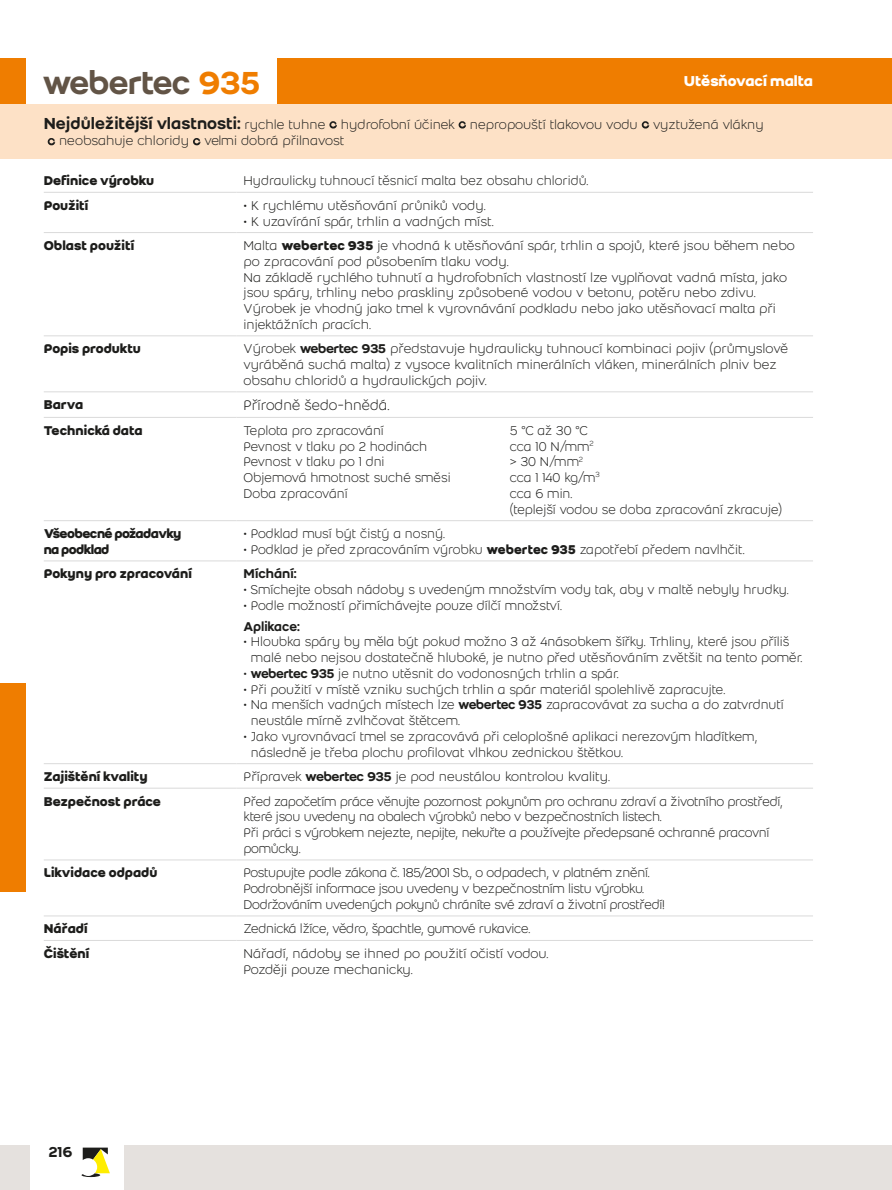
<style>
.page{position:relative;width:892px;height:1190px;background:#fff}
.page>*{position:absolute;margin:0;border:0;box-sizing:border-box;transform-origin:0 0}
.t1{font:35px "Weber Name";letter-spacing:.005em;color:#625446}
.t2{font:700 15.75px "Weber";color:#fff}
.t3{font:500 15.75px "Weber";color:#1d1d1b}
.t4{font:300 15.4px "Weber";color:#1d1d1b}
.t5{font:300 14px/15.8px "Weber";color:#1d1d1b}
.t6{font:300 14px/15.8px "Weber";letter-spacing:-.02em;color:#1d1d1b}
.t7{font:700 14px "Weber";color:#1d1d1b}
.t8{font:700 14px/15.8px "Weber";letter-spacing:-.04em;color:#1d1d1b}
.t9{font:500 14px "Weber";color:#1d1d1b}
.s1{color:#ef7d00}
.s2{font-weight:500;font-size:17.5px}
.s3{font-weight:700}
.s4{font-family:"Weber Name";font-weight:400}
</style>
<div class="page">
<svg style="left:82px;top:1147px;width:28px;height:30px"></svg>
<div style="left:125px;top:1145px;width:767px;height:45px;background:#e5e1de"></div>
<div style="left:0;top:1145px;width:29px;height:45px;background:#e5e1de"></div>
<div style="left:277px;top:59px;width:615px;height:45px;background:#ef7d00"></div>
<div style="left:0;top:104px;width:892px;height:54px;background:#fde1c6"></div>
<hr style="left:44px;top:192px;width:192px;height:1px;background:#dadada">
<hr style="left:236px;top:192px;width:577px;height:1px;background:#dadada">
<hr style="left:44px;top:232px;width:192px;height:1px;background:#dadada">
<hr style="left:236px;top:232px;width:577px;height:1px;background:#dadada">
<hr style="left:44px;top:335px;width:192px;height:1px;background:#dadada">
<hr style="left:236px;top:335px;width:577px;height:1px;background:#dadada">
<hr style="left:44px;top:391px;width:192px;height:1px;background:#dadada">
<hr style="left:236px;top:391px;width:577px;height:1px;background:#dadada">
<hr style="left:44px;top:417px;width:192px;height:1px;background:#dadada">
<hr style="left:236px;top:417px;width:577px;height:1px;background:#dadada">
<hr style="left:44px;top:520px;width:192px;height:1px;background:#dadada">
<hr style="left:236px;top:520px;width:577px;height:1px;background:#dadada">
<hr style="left:44px;top:560px;width:192px;height:1px;background:#dadada">
<hr style="left:236px;top:560px;width:577px;height:1px;background:#dadada">
<hr style="left:44px;top:763px;width:192px;height:1px;background:#dadada">
<hr style="left:236px;top:763px;width:577px;height:1px;background:#dadada">
<hr style="left:44px;top:788px;width:192px;height:1px;background:#dadada">
<hr style="left:236px;top:788px;width:577px;height:1px;background:#dadada">
<hr style="left:44px;top:859px;width:192px;height:1px;background:#dadada">
<hr style="left:236px;top:859px;width:577px;height:1px;background:#dadada">
<hr style="left:44px;top:915px;width:192px;height:1px;background:#dadada">
<hr style="left:236px;top:915px;width:577px;height:1px;background:#dadada">
<hr style="left:44px;top:940px;width:192px;height:1px;background:#dadada">
<hr style="left:236px;top:940px;width:577px;height:1px;background:#dadada">
<div style="left:0;top:59px;width:26px;height:45px;background:#ef7d00"></div>
<svg style="left:329px;top:121px;width:8px;height:8px"></svg>
<svg style="left:458px;top:121px;width:8px;height:8px"></svg>
<svg style="left:641px;top:121px;width:8px;height:8px"></svg>
<svg style="left:48px;top:138px;width:7px;height:7px"></svg>
<svg style="left:193px;top:138px;width:7px;height:7px"></svg>
<div style="left:0;top:684px;width:26px;height:208px;background:#ef7d00"></div>
<h1 class="t1" style="left:43px;top:62px;width:219px">webertec <span class="s1">935</span></h1>
<p class="t2" style="left:684px;top:71px;width:131px">Utěsňovací malta</p>
<p class="t5" style="left:59px;top:116px;width:706px;line-height:16.8px;text-indent:-15px"><span class="s2">Nejdůležitější vlastnosti:</span> rychle tuhne hydrofobní účinek nepropouští tlakovou vodu vyztužená vlákny neobsahuje chloridy velmi dobrá přilnavost</p>
<p class="t7" style="left:44px;top:172px;width:112px">Definice výrobku</p>
<p class="t5" style="left:243px;top:173px;width:346px">Hydraulicky tuhnoucí těsnicí malta bez obsahu chloridů.</p>
<p class="t7" style="left:44px;top:197px;width:46px">Použití</p>
<p class="t5" style="left:243px;top:198px;width:243px">• K rychlému utěsňování průniků vody.</p>
<p class="t5" style="left:243px;top:213px;width:251px">• K uzavírání spár, trhlin a vadných míst.</p>
<p class="t7" style="left:44px;top:237px;width:92px">Oblast použití</p>
<p class="t5" style="left:243px;top:238px;width:553px">Malta <span class="s3">webertec 935</span> je vhodná k utěsňování spár, trhlin a spojů, které jsou během nebo po zpracování pod působením tlaku vody.<br>Na základě rychlého tuhnutí a hydrofobních vlastností lze vyplňovat vadná místa, jako jsou spáry, trhliny nebo praskliny způsobené vodou v betonu, potěru nebo zdivu.<br>Výrobek je vhodný jako tmel k vyrovnávání podkladu nebo jako utěsňovací malta při injektážních pracích.</p>
<p class="t7" style="left:44px;top:340px;width:99px">Popis produktu</p>
<p class="t5" style="left:243px;top:341px;width:546px">Výrobek <span class="s4">webertec 935</span> představuje hydraulicky tuhnoucí kombinaci pojiv (průmyslově vyráběná suchá malta) z vysoce kvalitních minerálních vláken, minerálních plniv bez obsahu chloridů a hydraulických pojiv.</p>
<p class="t7" style="left:44px;top:396px;width:41px">Barva</p>
<p class="t4" style="left:243px;top:397px;width:147px">Přírodně šedo-hnědá.</p>
<p class="t7" style="left:44px;top:422px;width:100px">Technická data</p>
<p class="t5" style="left:243px;top:423px;width:142px">Teplota pro zpracování</p>
<p class="t5" style="left:510px;top:423px;width:80px">5 °C až 30 °C</p>
<p class="t5" style="left:243px;top:438px;width:185px">Pevnost v tlaku po 2 hodinách</p>
<p class="t5" style="left:510px;top:438px;width:86px">cca 10 N/mm<sup>2</sup></p>
<p class="t5" style="left:243px;top:454px;width:142px">Pevnost v tlaku po 1 dni</p>
<p class="t5" style="left:510px;top:454px;width:75px">&gt; 30 N/mm<sup>2</sup></p>
<p class="t5" style="left:243px;top:470px;width:208px">Objemová hmotnost suché směsi</p>
<p class="t5" style="left:510px;top:470px;width:91px">cca 1 140 kg/m<sup>3</sup></p>
<p class="t5" style="left:244px;top:486px;width:106px">Doba zpracování</p>
<p class="t5" style="left:510px;top:486px;width:274px">cca 6 min.<br>(teplejší vodou se doba zpracování zkracuje)</p>
<p class="t8" style="left:44px;top:525px;width:139px">Všeobecné požadavky na podklad</p>
<p class="t5" style="left:243px;top:526px;width:203px">• Podklad musí být čistý a nosný.</p>
<p class="t5" style="left:243px;top:542px;width:502px">• Podklad je před zpracováním výrobku <span class="s3">webertec 935</span> zapotřebí předem navlhčit.</p>
<p class="t7" style="left:44px;top:565px;width:150px">Pokyny pro zpracování</p>
<p class="t9" style="left:243px;top:566px;width:54px">Míchání:</p>
<p class="t5" style="left:243px;top:582px;width:546px">• Smíchejte obsah nádoby s uvedeným množstvím vody tak, aby v maltě nebyly hrudky.</p>
<p class="t5" style="left:243px;top:598px;width:320px">• Podle možností přimíchávejte pouze dílčí množství.</p>
<p class="t9" style="left:243px;top:618px;width:58px">Aplikace:</p>
<p class="t5" style="left:251px;top:634px;width:553px;text-indent:-7px">• Hloubka spáry by měla být pokud možno 3 až 4násobkem šířky. Trhliny, které jsou příliš malé nebo nejsou dostatečně hluboké, je nutno před utěsňováním zvětšit na tento poměr.</p>
<p class="t5" style="left:243px;top:666px;width:376px">• <span class="s4">webertec 935</span> je nutno utěsnit do vodonosných trhlin a spár.</p>
<p class="t5" style="left:243px;top:681px;width:483px">• Při použití v místě vzniku suchých trhlin a spár materiál spolehlivě zapracujte.</p>
<p class="t5" style="left:251px;top:697px;width:534px;text-indent:-7px">• Na menších vadných místech lze <span class="s4">webertec 935</span> zapracovávat za sucha a do zatvrdnutí neustále mírně zvlhčovat štětcem.</p>
<p class="t5" style="left:251px;top:729px;width:508px;text-indent:-7px">• Jako vyrovnávací tmel se zpracovává při celoplošné aplikaci nerezovým hladítkem, následně je třeba plochu profilovat vlhkou zednickou štětkou.</p>
<p class="t7" style="left:44px;top:768px;width:105px">Zajištění kvality</p>
<p class="t5" style="left:243px;top:769px;width:368px">Přípravek <span class="s4">webertec 935</span> je pod neustálou kontrolou kvality.</p>
<p class="t7" style="left:44px;top:793px;width:119px">Bezpečnost práce</p>
<p class="t6" style="left:243px;top:793px;width:541px">Před započetím práce věnujte pozornost pokynům pro ochranu zdraví a životního prostředí, které jsou uvedeny na obalech výrobků nebo v bezpečnostních listech.<br>Při práci s výrobkem nejezte, nepijte, nekuřte a používejte předepsané ochranné pracovní pomůcky.</p>
<p class="t7" style="left:44px;top:864px;width:115px">Likvidace odpadů</p>
<p class="t6" style="left:243px;top:865px;width:423px">Postupujte podle zákona č. 185/2001 Sb., o odpadech, v platném znění.<br>Podrobnější informace jsou uvedeny v bezpečnostním listu výrobku.<br>Dodržováním uvedených pokynů chráníte své zdraví a životní prostředí!</p>
<p class="t7" style="left:44px;top:920px;width:45px">Nářadí</p>
<p class="t6" style="left:243px;top:921px;width:288px">Zednická lžíce, vědro, špachtle, gumové rukavice.</p>
<p class="t7" style="left:44px;top:945px;width:47px">Čištění</p>
<p class="t5" style="left:243px;top:946px;width:306px">Nářadí, nádoby se ihned po použití očistí vodou.<br>Později pouze mechanicky.</p>
<p class="t3" style="left:48px;top:1142px;width:26px">216</p>
</div>
